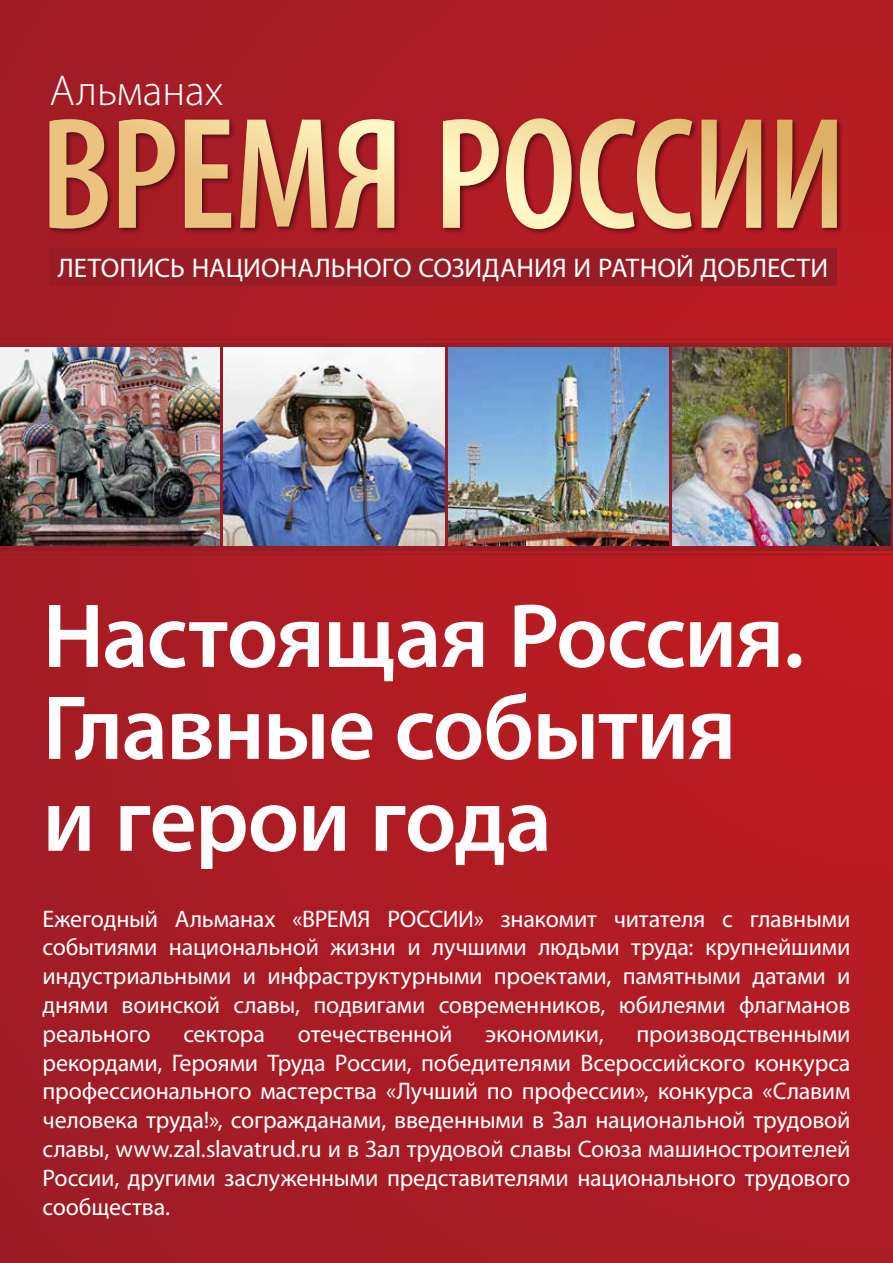
<style>
.page{position:relative;width:893px;height:1263px;background:#fff}
.page>*{position:absolute;margin:0;border:0;box-sizing:border-box;transform-origin:0 0}
.t1{font:600 91.8px/91.9px "Myriad Pro";letter-spacing:-.02em;color:#fff}
.t2{font:300 43.35px "Myriad Pro";color:#fff}
.t3{font:27px "Myriad Pro";color:#fff}
.t4{font:24px/28.8px "Myriad Pro";letter-spacing:-.01em;color:#fff;text-align:justify}
</style>
<div class="page">
<div style="left:0;top:0;width:893px;height:1263px;background:linear-gradient(to right,#a21c25,#b91c22)"></div>
<svg style="left:0;top:343px;width:893px;height:207px;background:#94353f"></svg>
<hr style="left:0;top:339px;width:893px;height:1px;background:#981c26">
<hr style="left:0;top:554px;width:893px;height:1px;background:#981c26">
<img style="left:0;top:348px;width:219px;height:197px">
<img style="left:223px;top:348px;width:221px;height:197px">
<img style="left:449px;top:348px;width:220px;height:197px">
<img style="left:673px;top:348px;width:217px;height:197px">
<div style="left:49px;top:248px;width:788px;height:37px;background:#981c26"></div>
<div style="left:47px;top:116px;width:796px;height:120px;background:#000;opacity:.5"></div>
<svg style="left:49px;top:118px;width:788px;height:111px;background:#c67057"></svg>
<h2 class="t2" style="left:49px;top:65px;width:176px">Альманах</h2>
<p class="t3" style="left:58px;top:251px;width:772px">ЛЕТОПИСЬ НАЦИОНАЛЬНОГО СОЗИДАНИЯ И РАТНОЙ ДОБЛЕСТИ</p>
<h1 class="t1" style="left:43px;top:588px;width:763px">Настоящая Россия.<br>Главные события и герои года</h1>
<p class="t4" style="left:43px;top:904px;width:809px">Ежегодный Альманах «ВРЕМЯ РОССИИ» знакомит читателя с главными событиями национальной жизни и лучшими людьми труда: крупнейшими индустриальными и инфраструктурными проектами, памятными датами и днями воинской славы, подвигами современников, юбилеями флагманов реального</p>
<p class="t4" style="left:183px;top:1019px;width:83px">сектора</p>
<p class="t4" style="left:298px;top:1019px;width:156px">отечественной</p>
<p class="t4" style="left:485px;top:1019px;width:120px">экономики,</p>
<p class="t4" style="left:43px;top:1019px;width:809px;text-indent:594px">производственными рекордами, Героями Труда России, победителями Всероссийского конкурса профессионального мастерства «Лучший по профессии», конкурса «Славим человека труда!», согражданами, введенными в Зал национальной трудовой славы, www.zal.slavatrud.ru и в Зал трудовой славы Союза машиностроителей России, другими заслуженными представителями национального трудового сообщества.</p>
</div>
